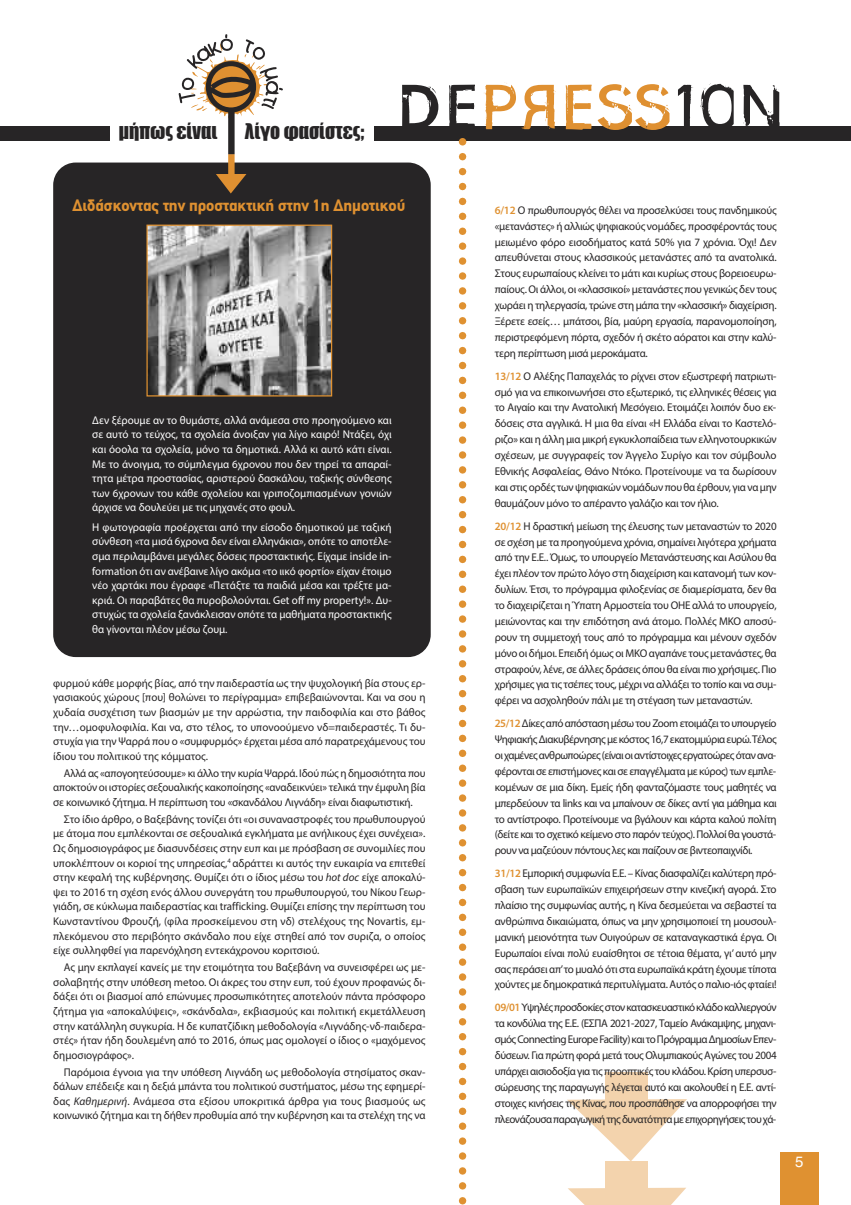
<style>
.page{position:relative;width:851px;height:1205px;background:#fff}
.page>*{position:absolute;margin:0;border:0;box-sizing:border-box;transform-origin:0 0}
.t1{font:20px "Impact";color:#272526}
.t2{font:700 16.25px "CF Din";color:#df9131}
.t3{font:15px "Helvetica";color:#fff}
.t4{font:11.25px/15.9px "Myriad Pro";letter-spacing:-.02em;color:#272526;text-align:justify}
.t5{font:11.25px/14.6px "Myriad Pro";color:#fff;text-align:justify}
.s1{font-style:italic}
.s2{font-weight:600;color:#df9131}
</style>
<div class="page">
<div style="left:53px;top:163px;width:377px;height:494px;background:#272526;border-radius:22px"></div>
<div style="left:605px;top:1161px;width:43px;height:38px;background:#f3d3ad"></div>
<svg style="left:568px;top:1187px;width:118px;height:18px"></svg>
<div style="left:605px;top:1072px;width:43px;height:38px;background:#f3d3ad"></div>
<svg style="left:567px;top:1099px;width:120px;height:62px"></svg>
<div style="left:780px;top:1152px;width:38px;height:53px;background:#df9131"></div>
<div style="left:0;top:127px;width:109px;height:14px;background:#272526"></div>
<div style="left:374px;top:127px;width:476px;height:14px;background:#272526"></div>
<svg style="left:179px;top:34px;width:104px;height:160px"></svg>
<svg style="left:459px;top:138px;width:7px;height:1067px"></svg>
<img style="left:148px;top:227px;width:182px;height:167px">
<div style="left:146px;top:225px;width:186px;height:171px;border:1px solid #df9131"></div>
<svg style="left:677px;top:83px;width:102px;height:44px"></svg>
<svg style="left:483px;top:83px;width:186px;height:47px"></svg>
<svg style="left:402px;top:85px;width:73px;height:42px"></svg>
<h1 class="t1" style="left:119px;top:120px;width:100px">μήπως είναι</h1>
<h1 class="t1" style="left:245px;top:120px;width:121px">λίγο φασίστες;</h1>
<h2 class="t2" style="left:72px;top:196px;width:334px">Διδάσκοντας την προστακτική στην 1η Δημοτικού</h2>
<p class="t5" style="left:92px;top:413px;width:301px">Δεν ξέρουμε αν το θυμάστε, αλλά ανάμεσα στο προηγούμενο και σε αυτό το τεύχος, τα σχολεία άνοιξαν για λίγο καιρό! Ντάξει, όχι και όοολα τα σχολεία, μόνο τα δημοτικά. Αλλά κι αυτό κάτι είναι.<br>Με το άνοιγμα, το σύμπλεγμα 6χρονου που δεν τηρεί τα απαραί&shy;τητα μέτρα προστασίας, αριστερού δασκάλου, ταξικής σύνθεσης των 6χρονων του κάθε σχολείου και γριποζομπιασμένων γονιών άρχισε να δουλεύει με τις μηχανές στο φουλ.</p>
<p class="t5" style="left:92px;top:520px;width:301px">Η φωτογραφία προέρχεται από την είσοδο δημοτικού με ταξική σύνθεση «τα μισά 6χρονα δεν είναι ελληνάκια», οπότε το αποτέλε&shy;σμα περιλαμβάνει μεγάλες δόσεις προστακτικής. Είχαμε inside in&shy;formation ότι αν ανέβαινε λίγο ακόμα «το ιικό φορτίο» είχαν έτοιμο νέο χαρτάκι που έγραφε «Πετάξτε τα παιδιά μέσα και τρέξτε μα&shy;κριά. Οι παραβάτες θα πυροβολούνται. Get off my property!». Δυ&shy;στυχώς τα σχολεία ξανάκλεισαν οπότε τα μαθήματα προστακτικής θα γίνονται πλέον μέσω ζουμ.</p>
<p class="t4" style="left:53px;top:676px;width:374px;line-height:14.6px">φυρμού κάθε μορφής βίας, από την παιδεραστία ως την ψυχολογική βία στους ερ&shy;γασιακούς χώρους [που] θολώνει το περίγραμμα» επιβεβαιώνονται. Και να σου η χυδαία συσχέτιση των βιασμών με την αρρώστια, την παιδοφιλία και στο βάθος την…ομοφυλοφιλία. Και να, στο τέλος, το υπονοούμενο νδ=παιδεραστές. Τι δυ&shy;στυχία για την Ψαρρά που ο «συμφυρμός» έρχεται μέσα από παρατρεχάμενους του ίδιου του πολιτικού της κόμματος.</p>
<p class="t4" style="left:53px;top:766px;width:374px;line-height:14.6px;text-indent:11px">Αλλά ας «απογοητεύσουμε» κι άλλο την κυρία Ψαρρά. Ιδού πώς η δημοσιότητα που αποκτούν οι ιστορίες σεξουαλικής κακοποίησης «αναδεικνύει» τελικά την έμφυλη βία σε κοινωνικό ζήτημα. Η περίπτωση του «σκανδάλου Λιγνάδη» είναι διαφωτιστική.</p>
<p class="t4" style="left:53px;top:812px;width:374px;line-height:14.6px;text-indent:11px">Στο ίδιο άρθρο, ο Βαξεβάνης τονίζει ότι «οι συναναστροφές του πρωθυπουργού με άτομα που εμπλέκονται σε σεξουαλικά εγκλήματα με ανήλικους έχει συνέχεια».<br>Ως δημοσιογράφος με διασυνδέσεις στην ευπ και με πρόσβαση σε συνομιλίες που υποκλέπτουν οι κοριοί της υπηρεσίας,<sup>4</sup> αδράττει κι αυτός την ευκαιρία να επιτεθεί στην κεφαλή της κυβέρνησης. Θυμίζει ότι ο ίδιος μέσω του <span class="s1">hot doc</span> είχε αποκαλύ&shy;ψει το 2016 τη σχέση ενός άλλου συνεργάτη του πρωθυπουργού, του Νίκου Γεωρ&shy;γιάδη, σε κύκλωμα παιδεραστίας και trafficking. Θυμίζει επίσης την περίπτωση του Κωνσταντίνου Φρουζή, (φίλα προσκείμενου στη νδ) στελέχους της Novartis, εμ&shy;πλεκόμενου στο περιβόητο σκάνδαλο που είχε στηθεί από τον συριζα, ο οποίος είχε συλληφθεί για παρενόχληση εντεκάχρονου κοριτσιού.</p>
<p class="t4" style="left:53px;top:961px;width:374px;line-height:14.6px;text-indent:11px">Ας μην εκπλαγεί κανείς με την ετοιμότητα του Βαξεβάνη να συνεισφέρει ως με&shy;σολαβητής στην υπόθεση metoo. Οι άκρες του στην ευπ, τού έχουν προφανώς δι&shy;δάξει ότι οι βιασμοί από επώνυμες προσωπικότητες αποτελούν πάντα πρόσφορο ζήτημα για «αποκαλύψεις», «σκάνδαλα», εκβιασμούς και πολιτική εκμετάλλευση στην κατάλληλη συγκυρία. Η δε κυπατζίδικη μεθοδολογία «Λιγνάδης-νδ-παιδερα&shy;στές» ήταν ήδη δουλεμένη από το 2016, όπως μας ομολογεί ο ίδιος ο «μαχόμενος δημοσιογράφος».</p>
<p class="t4" style="left:53px;top:1065px;width:374px;line-height:14.6px;text-indent:11px">Παρόμοια έγνοια για την υπόθεση Λιγνάδη ως μεθοδολογία στησίματος σκαν&shy;δάλων επέδειξε και η δεξιά μπάντα του πολιτικού συστήματος, μέσω της εφημερί&shy;δας <span class="s1">Καθημερινή</span>. Ανάμεσα στα εξίσου υποκριτικά άρθρα για τους βιασμούς ως κοινωνικό ζήτημα και τη δήθεν προθυμία από την κυβέρνηση και τα στελέχη της να</p>
<p class="t4" style="left:494px;top:203px;width:283px"><span class="s2">6/12</span> Ο πρωθυπουργός θέλει να προσελκύσει τους πανδημικούς «μετανάστες» ή αλλιώς ψηφιακούς νομάδες, προσφέροντάς τους μειωμένο φόρο εισοδήματος κατά 50% για 7 χρόνια. Όχι! Δεν απευθύνεται στους κλασσικούς μετανάστες από τα ανατολικά.<br>Στους ευρωπαίους κλείνει το μάτι και κυρίως στους βορειοευρω&shy;παίους. Οι άλλοι, οι «κλασσικοί» μετανάστες που γενικώς δεν τους χωράει η τηλεργασία, τρώνε στη μάπα την «κλασσική» διαχείριση.<br>Ξέρετε εσείς… μπάτσοι, βία, μαύρη εργασία, παρανομοποίηση, περιστρεφόμενη πόρτα, σχεδόν ή σκέτο αόρατοι και στην καλύ&shy;τερη περίπτωση μισά μεροκάματα.</p>
<p class="t4" style="left:494px;top:369px;width:283px"><span class="s2">13/12</span> Ο Αλέξης Παπαχελάς το ρίχνει στον εξωστρεφή πατριωτι&shy;σμό για να επικοινωνήσει στο εξωτερικό, τις ελληνικές θέσεις για το Αιγαίο και την Ανατολική Μεσόγειο. Ετοιμάζει λοιπόν δυο εκ&shy;δόσεις στα αγγλικά. Η μια θα είναι «Η Ελλάδα είναι το Καστελό&shy;ριζο» και η άλλη μια μικρή εγκυκλοπαίδεια των ελληνοτουρκικών σχέσεων, με συγγραφείς τον Άγγελο Συρίγο και τον σύμβουλο Εθνικής Ασφαλείας, Θάνο Ντόκο. Προτείνουμε να τα δωρίσουν και στις ορδές των ψηφιακών νομάδων που θα έρθουν, για να μην θαυμάζουν μόνο το απέραντο γαλάζιο και τον ήλιο.</p>
<p class="t4" style="left:494px;top:519px;width:283px"><span class="s2">20/12</span> Η δραστική μείωση της έλευσης των μεταναστών το 2020 σε σχέση με τα προηγούμενα χρόνια, σημαίνει λιγότερα χρήματα από την Ε.Ε.. Όμως, το υπουργείο Μετανάστευσης και Ασύλου θα έχει πλέον τον πρώτο λόγο στη διαχείριση και κατανομή των κον&shy;δυλίων. Έτσι, το πρόγραμμα φιλοξενίας σε διαμερίσματα, δεν θα το διαχειρίζεται ηΎπατη Αρμοστεία του ΟΗΕ αλλά το υπουργείο, μειώνοντας και την επιδότηση ανά άτομο. Πολλές ΜΚΟ αποσύ&shy;ρουν τη συμμετοχή τους από το πρόγραμμα και μένουν σχεδόν μόνο οι δήμοι. Επειδή όμως οι ΜΚΟ αγαπάνε τους μετανάστες, θα στραφούν, λένε, σε άλλες δράσεις όπου θα είναι πιο χρήσιμες. Πιο χρήσιμες για τις τσέπες τους, μέχρι να αλλάξει το τοπίο και να συμ&shy;φέρει να ασχοληθούν πάλι με τη στέγαση των μεταναστών.</p>
<p class="t4" style="left:494px;top:716px;width:283px"><span class="s2">25/12</span>ΔίκεςαπόαπόστασημέσωτουZoomετοιμάζει τουπουργείο ΨηφιακήςΔιακυβέρνησηςμεκόστος16,7εκατομμύριαευρώ.Τέλος οιχαμένεςανθρωποώρες(είναιοιαντίστοιχεςεργατοώρεςότανανα&shy;φέρονται σε επιστήμονες και σε επαγγέλματα με κύρος) των εμπλε&shy;κομένων σε μια δίκη. Εμείς ήδη φανταζόμαστε τους μαθητές να μπερδεύουν τα links και να μπαίνουν σε δίκες αντί για μάθημα και το αντίστροφο. Προτείνουμε να βγάλουν και κάρτα καλού πολίτη (δείτε και το σχετικό κείμενο στο παρόν τεύχος). Πολλοί θα γουστά&shy;ρουν να μαζεύουν πόντους λες και παίζουν σε βιντεοπαιχνίδι.</p>
<p class="t4" style="left:494px;top:866px;width:283px"><span class="s2">31/12</span> Εμπορική συμφωνία Ε.Ε. – Κίνας διασφαλίζει καλύτερη πρό&shy;σβαση των ευρωπαϊκών επιχειρήσεων στην κινεζική αγορά. Στο πλαίσιο της συμφωνίας αυτής, η Κίνα δεσμεύεται να σεβαστεί τα ανθρώπινα δικαιώματα, όπως να μην χρησιμοποιεί τη μουσουλ&shy;μανική μειονότητα των Ουιγούρων σε καταναγκαστικά έργα. Οι Ευρωπαίοι είναι πολύ ευαίσθητοι σε τέτοια θέματα, γι’ αυτό μην σας περάσει απ’το μυαλό ότι στα ευρωπαϊκά κράτη έχουμε τίποτα χούντες με δημοκρατικά περιτυλίγματα. Αυτός ο παλιο-ιός φταίει!</p>
<p class="t4" style="left:494px;top:1000px;width:283px"><span class="s2">09/01</span>Υψηλέςπροσδοκίεςστονκατασκευαστικόκλάδοκαλλιεργούν τα κονδύλια της Ε.Ε. (ΕΣΠΑ 2021-2027, Ταμείο Ανάκαμψης, μηχανι&shy;σμόςConnectingEuropeFacility)καιτοΠρόγραμμαΔημοσίωνΕπεν&shy;δύσεων. Για πρώτη φορά μετά τους Ολυμπιακούς Αγώνες του 2004 υπάρχει αισιοδοξία για τις προοπτικές του κλάδου. Κρίση υπερσυσ&shy;σώρευσης της παραγωγής λέγεται αυτό και ακολουθεί η Ε.Ε. αντί&shy;στοιχες κινήσεις της Κίνας, που προσπάθησε να απορροφήσει την πλεονάζουσαπαραγωγικήτηςδυνατότηταμεεπιχορηγήσειςτουχά-</p>
<h3 class="t3" style="left:795px;top:1153px;width:10px">5</h3>
</div>
